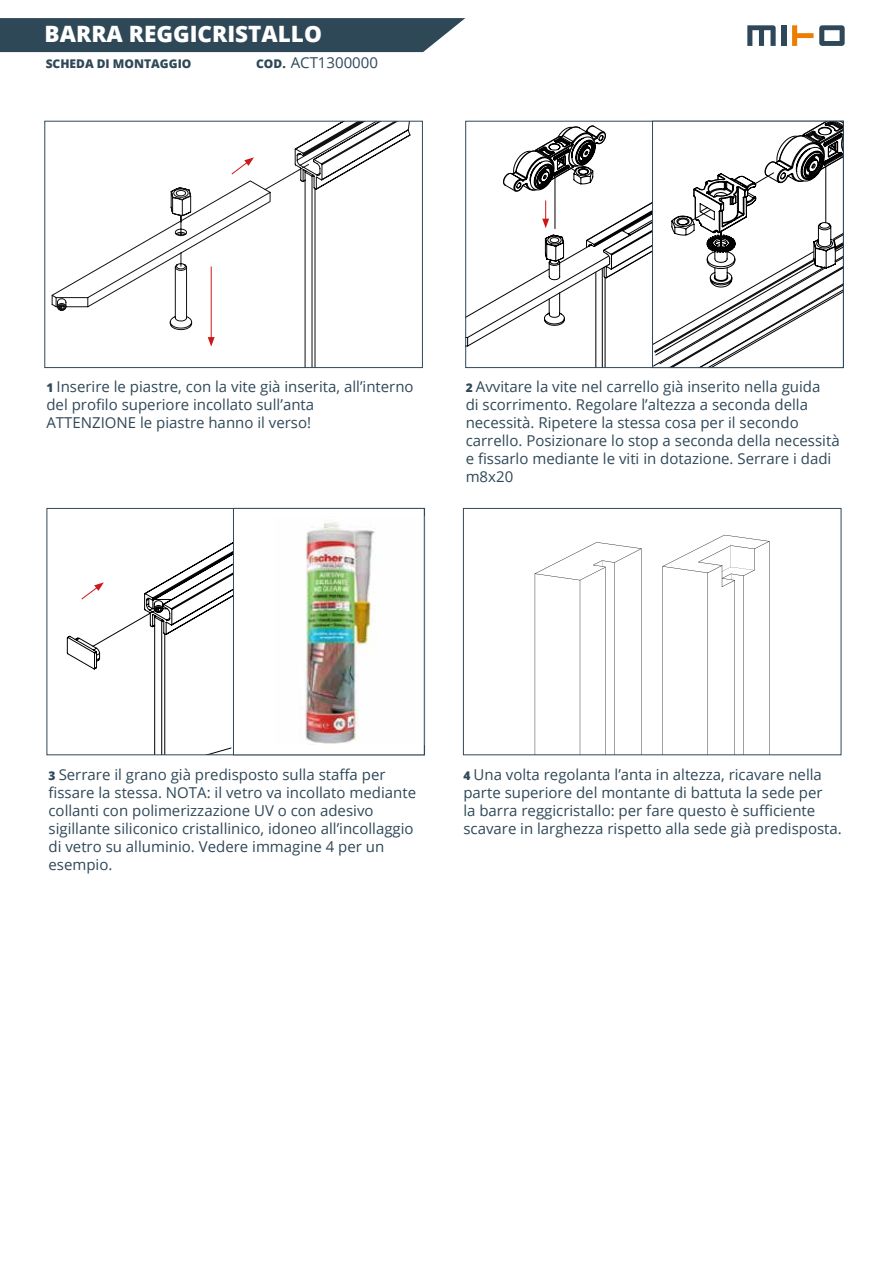
<style>
.page{position:relative;width:893px;height:1263px;background:#fff}
.page>*{position:absolute;margin:0;border:0;box-sizing:border-box;transform-origin:0 0}
.t1{font:800 22.5px "Open Sans";color:#fff}
.t2{font:15px/18px "Open Sans";color:#2f4858}
.t3{font:800 12px "Open Sans";color:#2f4858}
.s1{font-weight:800;font-size:12px}
</style>
<div class="page">
<svg style="left:0;top:18px;width:465px;height:34px;background:#38505f"></svg>
<svg style="left:747px;top:25px;width:29px;height:21px"></svg>
<div style="left:781px;top:25px;width:5px;height:21px;background:#2e4759"></div>
<svg style="left:792px;top:25px;width:21px;height:21px"></svg>
<svg style="left:819px;top:25px;width:26px;height:21px"></svg>
<svg style="left:67px;top:542px;width:166px;height:211px"></svg>
<svg style="left:535px;top:542px;width:107px;height:211px"></svg>
<svg style="left:663px;top:535px;width:107px;height:218px"></svg>
<div style="left:463px;top:508px;width:378px;height:247px;border:1px solid #2f4858"></div>
<svg style="left:81px;top:582px;width:23px;height:18px"></svg>
<svg style="left:52px;top:123px;width:359px;height:243px"></svg>
<div style="left:45px;top:121px;width:378px;height:247px;border:1px solid #2f4858"></div>
<svg style="left:231px;top:157px;width:23px;height:18px"></svg>
<hr style="left:211px;top:266px;width:1px;height:73px;background:#cd1719">
<svg style="left:208px;top:337px;width:7px;height:10px"></svg>
<svg style="left:466px;top:121px;width:375px;height:247px"></svg>
<div style="left:652px;top:121px;width:191px;height:247px;border:1px solid #2f4858"></div>
<img style="left:305px;top:522px;width:71px;height:222px">
<div style="left:233px;top:508px;width:191px;height:247px;border:1px solid #2f4858"></div>
<h1 class="t1" style="left:45px;top:16px;width:279px">BARRA REGGICRISTALLO</h1>
<p class="t3" style="left:46px;top:54px;width:147px">SCHEDA DI MONTAGGIO</p>
<p class="t2" style="left:256px;top:53px;width:123px"><span class="s1">COD.</span> ACT1300000</p>
<p class="t2" style="left:46px;top:377px;width:369px"><span class="s1">1</span> Inserire le piastre, con la vite già inserita, all’interno del profilo superiore incollato sull’anta<br>ATTENZIONE le piastre hanno il verso!</p>
<p class="t2" style="left:466px;top:377px;width:375px"><span class="s1">2</span> Avvitare la vite nel carrello già inserito nella guida<br>di scorrimento. Regolare l’altezza a seconda della necessità. Ripetere la stessa cosa per il secondo carrello. Posizionare lo stop a seconda della necessità e fissarlo mediante le viti in dotazione. Serrare i dadi m8x20</p>
<p class="t2" style="left:49px;top:765px;width:369px"><span class="s1">3</span> Serrare il grano già predisposto sulla staffa per fissare la stessa. NOTA: il vetro va incollato mediante collanti con polimerizzazione UV o con adesivo sigillante siliconico cristallinico, idoneo all’incollaggio di vetro su alluminio. Vedere immagine 4 per un esempio.</p>
<p class="t2" style="left:463px;top:765px;width:380px"><span class="s1">4</span> Una volta regolanta l’anta in altezza, ricavare nella parte superiore del montante di battuta la sede per<br>la barra reggicristallo: per fare questo è sufficiente scavare in larghezza rispetto alla sede già predisposta.</p>
</div>
